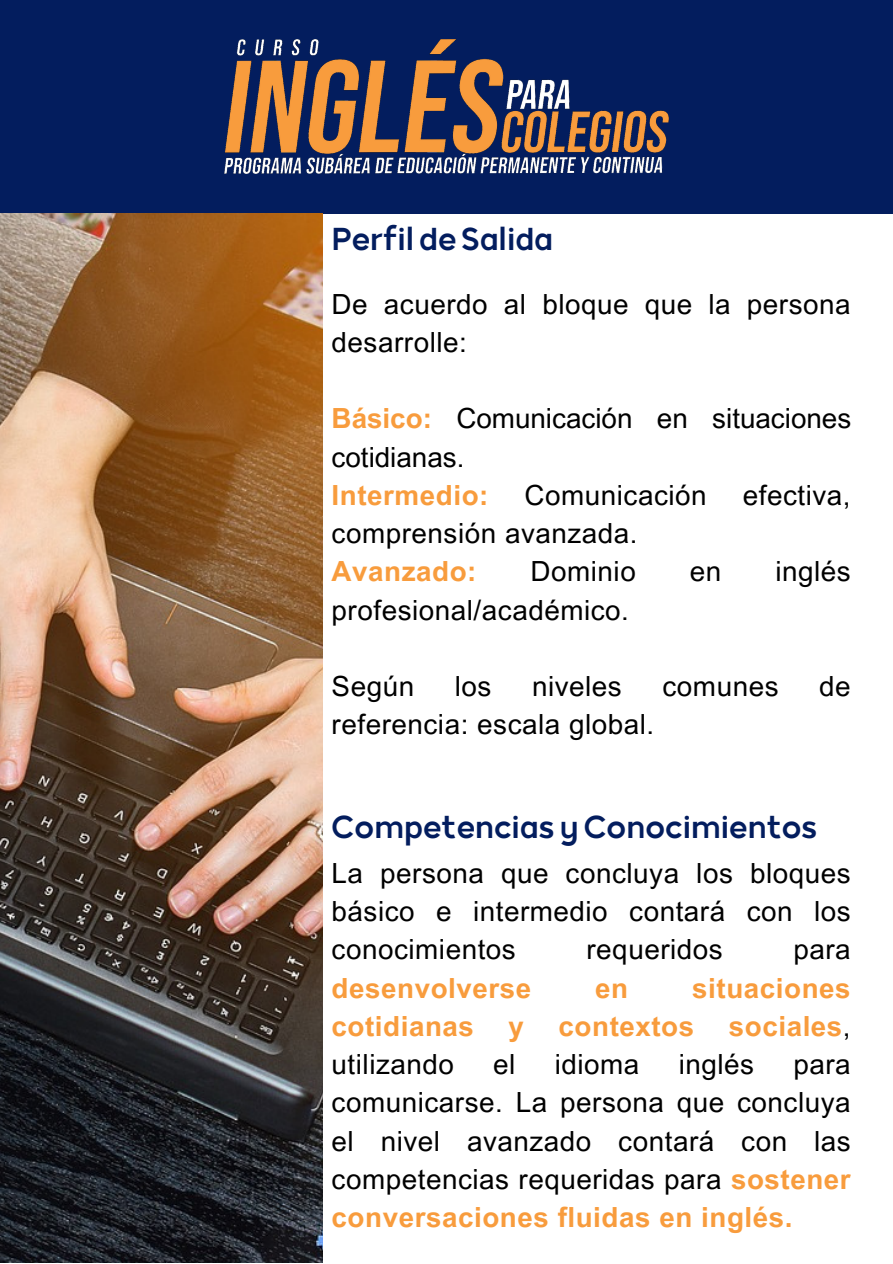
<style>
.page{position:relative;width:893px;height:1264px;background:#fff}
.page>*{position:absolute;margin:0;border:0;box-sizing:border-box;transform-origin:0 0}
.t1{font:700 33px "TS Deniz";color:#031d5e}
.t2{font:27.75px/38.2px "Arial MT Pro";letter-spacing:.02em;color:#000;text-align:justify}
.t3{font:700 27.75px/38.2px "Arial MT Pro";letter-spacing:.02em;color:#f89c3d;text-align:justify}
.t4{font:27.75px/38.2px "Arial MT Pro";color:#000}
.s1{font-weight:700;color:#f89c3d}
.s2{font-weight:400;color:#000}
</style>
<div class="page">
<div style="left:0;top:0;width:892px;height:213px;background:#031d5e"></div>
<img style="left:224px;top:40px;width:444px;height:134px">
<img style="left:0;top:213px;width:323px;height:1049px">
<p class="t1" style="left:331px;top:218px;width:223px">Perfil de Salida</p>
<p class="t2" style="left:331px;top:288px;width:520px">De acuerdo al bloque que la persona desarrolle:</p>
<p class="t4" style="left:331px;top:403px;width:521px"><span class="s1">Básico:</span> Comunicación en situaciones cotidianas.</p>
<p class="t3" style="left:331px;top:479px;width:158px">Intermedio:</p>
<p class="t2" style="left:524px;top:479px;width:184px">Comunicación</p>
<p class="t2" style="left:742px;top:479px;width:109px">efectiva,</p>
<p class="t2" style="left:331px;top:518px;width:307px">comprensión avanzada.</p>
<p class="t3" style="left:331px;top:556px;width:146px">Avanzado:</p>
<p class="t2" style="left:530px;top:556px;width:107px">Dominio</p>
<p class="t2" style="left:689px;top:556px;width:33px">en</p>
<p class="t2" style="left:775px;top:556px;width:77px">inglés</p>
<p class="t2" style="left:331px;top:594px;width:299px">profesional/académico.</p>
<p class="t2" style="left:331px;top:670px;width:84px">Según</p>
<p class="t2" style="left:455px;top:670px;width:38px">los</p>
<p class="t2" style="left:532px;top:670px;width:91px">niveles</p>
<p class="t2" style="left:662px;top:670px;width:117px">comunes</p>
<p class="t2" style="left:819px;top:670px;width:33px">de</p>
<p class="t2" style="left:331px;top:709px;width:324px">referencia: escala global.</p>
<p class="t1" style="left:331px;top:806px;width:487px">Competencias yConocimientos</p>
<p class="t2" style="left:331px;top:857px;width:520px">La persona que concluya los bloques básico e intermedio contará con los conocimientos</p>
<p class="t2" style="left:586px;top:934px;width:138px">requeridos</p>
<p class="t2" style="left:793px;top:934px;width:59px">para</p>
<p class="t3" style="left:331px;top:972px;width:201px">desenvolverse</p>
<p class="t3" style="left:595px;top:972px;width:34px">en</p>
<p class="t3" style="left:331px;top:972px;width:520px;text-indent:360px">situaciones cotidianas y contextos sociales<span class="s2">, utilizando</span></p>
<p class="t2" style="left:493px;top:1048px;width:24px">el</p>
<p class="t2" style="left:554px;top:1048px;width:86px">idioma</p>
<p class="t2" style="left:678px;top:1048px;width:77px">inglés</p>
<p class="t2" style="left:331px;top:1048px;width:520px;text-indent:462px">para comunicarse. La persona que concluya el nivel avanzado contará con las competencias requeridas para <span class="s1">sostener conversaciones fluidas en inglés.</span></p>
</div>
